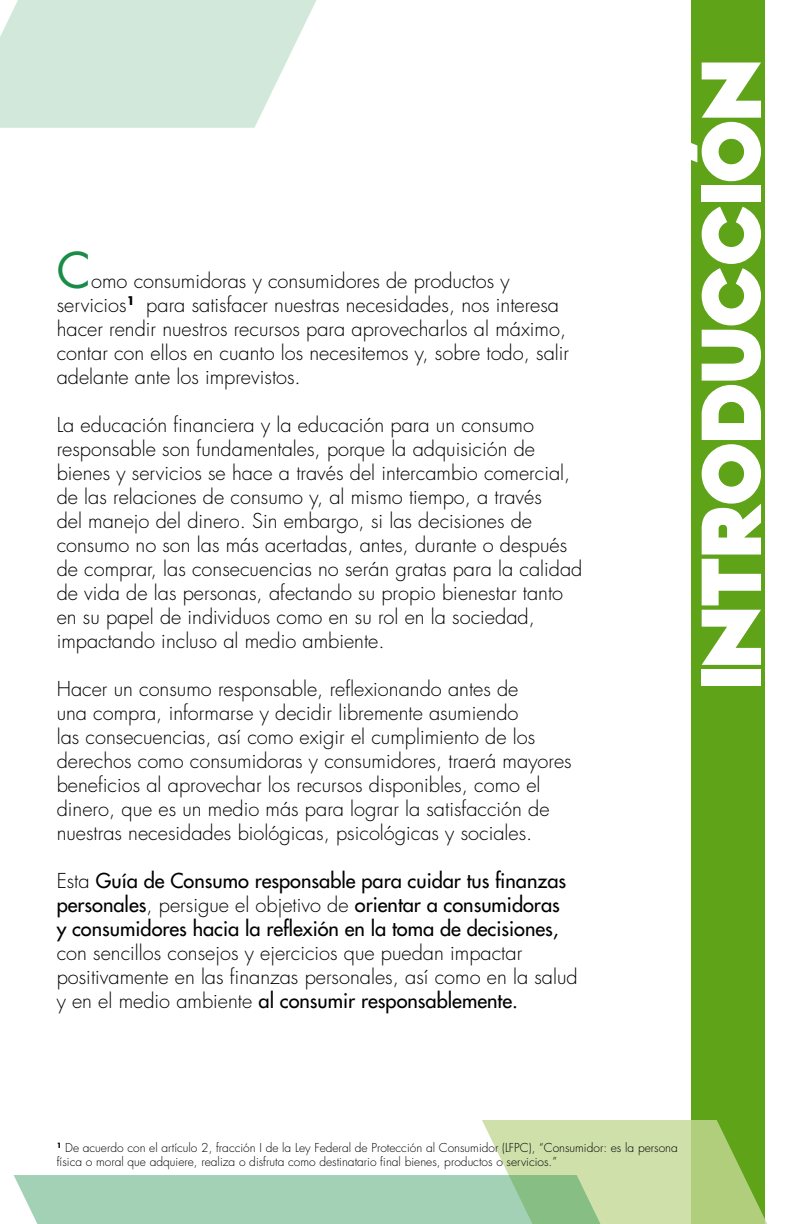
<style>
.page{position:relative;width:792px;height:1224px;background:#fff}
.page>*{position:absolute;margin:0;border:0;box-sizing:border-box;transform-origin:0 0}
.t1{font:86.8px "Vampire Raves";color:#fff}
.t2{font:48px "Futura";color:#1a8c47}
.t3{font:300 20px/24px "Futura";color:#000}
.t4{font:20px/24px "Futura";color:#000}
.t5{font:300 12px/14.4px "Futura";color:#000}
.s1{font-weight:300}
.s2{font-weight:400}
</style>
<div class="page">
<div style="left:691px;top:0;width:74px;height:1224px;background:#5ea318"></div>
<svg style="left:0;top:0;width:317px;height:128px;background:#d6eade"></svg>
<svg style="left:14px;top:1120px;width:753px;height:104px"></svg>
<h2 class="t2" style="left:57px;top:237px;width:36px">C</h2>
<p class="t3" style="left:57px;top:269px;width:514px;text-indent:34px">omo consumidoras y consumidores de productos y servicios<sup>1</sup> para satisfacer nuestras necesidades, nos interesa hacer rendir nuestros recursos para aprovecharlos al máximo, contar con ellos en cuanto los necesitemos y, sobre todo, salir adelante ante los imprevistos.</p>
<p class="t3" style="left:57px;top:413px;width:527px">La educación financiera y la educación para un consumo responsable son fundamentales, porque la adquisición de bienes y servicios se hace a través del intercambio comercial, de las relaciones de consumo y, al mismo tiempo, a través<br>del manejo del dinero. Sin embargo, si las decisiones de consumo no son las más acertadas, antes, durante o después de comprar, las consecuencias no serán gratas para la calidad de vida de las personas, afectando su propio bienestar tanto en su papel de individuos como en su rol en la sociedad, impactando incluso al medio ambiente.</p>
<p class="t3" style="left:57px;top:677px;width:517px">Hacer un consumo responsable, reflexionando antes de<br>una compra, informarse y decidir libremente asumiendo<br>las consecuencias, así como exigir el cumplimiento de los derechos como consumidoras y consumidores, traerá mayores beneficios al aprovechar los recursos disponibles, como el dinero, que es un medio más para lograr la satisfacción de nuestras necesidades biológicas, psicológicas y sociales.</p>
<p class="t4" style="left:57px;top:868px;width:511px"><span class="s1">Esta</span> Guía de Consumo responsable para cuidar tus finanzas personales<span class="s1">, persigue el objetivo de</span> orientar a consumidoras y consumidores hacia la reflexión en la toma de decisiones,</p>
<p class="t3" style="left:57px;top:941px;width:523px">con sencillos consejos y ejercicios que puedan impactar positivamente en las finanzas personales, así como en la salud y en el medio ambiente <span class="s2">al consumir responsablemente.</span></p>
<h1 class="t1" style="left:672px;top:686px;width:629px;rotate:-90deg">Introducción</h1>
<p class="t5" style="left:57px;top:1140px;width:623px"><sup>1</sup> De acuerdo con el artículo 2, fracción I de la Ley Federal de Protección al Consumidor (LFPC), “Consumidor: es la persona física o moral que adquiere, realiza o disfruta como destinatario final bienes, productos o servicios.”</p>
</div>
